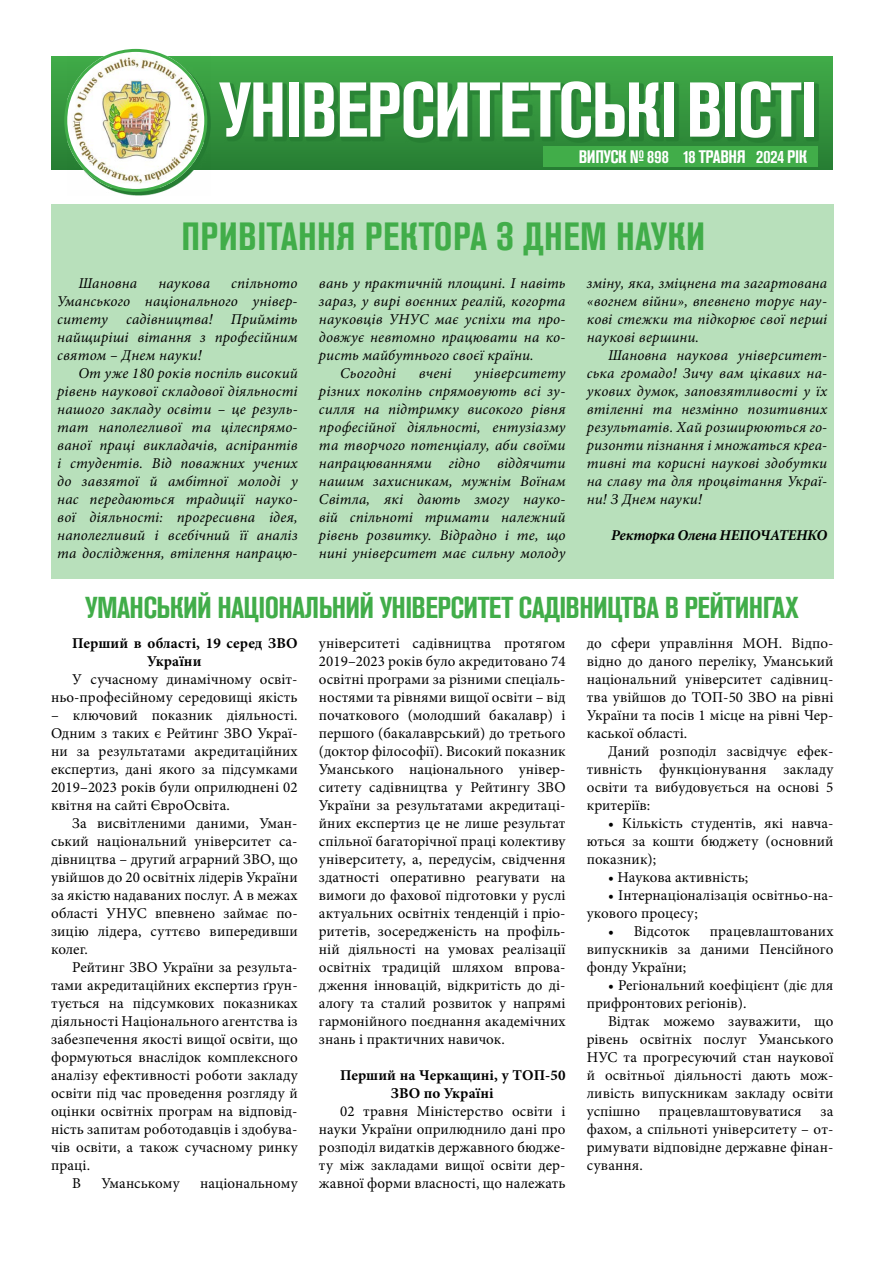
<style>
.page{position:relative;width:893px;height:1263px;background:#fff}
.page>*{position:absolute;margin:0;border:0;box-sizing:border-box;transform-origin:0 0}
.t1{font:700 condensed 76.8px "Akzidenz Grotesk Pro";letter-spacing:-.02em;color:#fff}
.t2{font:700 condensed 39px "Akzidenz Grotesk Pro";letter-spacing:.01em;color:#41ad49}
.t3{font:700 condensed 30px "Akzidenz Grotesk Pro";letter-spacing:-.02em;color:#41ad49}
.t4{font:700 condensed 18px "Akzidenz Grotesk Pro";letter-spacing:-.02em;color:#fff}
.t5{font:15px/18px "Minion Pro";letter-spacing:.005em;color:#000;text-align:justify}
.t6{font:italic 15px/18px "Minion Pro";letter-spacing:.015em;color:#000;text-align:justify}
.t7{font:700 15px/18px "Minion Pro";letter-spacing:.005em;color:#000}
.t8{font:italic 700 15px "Minion Pro";letter-spacing:-.02em;color:#000}
</style>
<div class="page">
<div style="left:51px;top:204px;width:782px;height:374px;background:#b8e0bb"></div>
<div style="left:51px;top:57px;width:782px;height:113px;background:linear-gradient(to bottom,#41ac48,#277d33)"></div>
<div style="left:220px;top:82px;width:599px;height:61px;background:#257c32;opacity:.75"></div>
<div style="left:544px;top:146px;width:274px;height:20px;background:#41ad49"></div>
<svg style="left:67px;top:52px;width:143px;height:143px"></svg>
<img style="left:68px;top:53px;width:136px;height:135px">
<div style="left:64px;top:49px;width:143px;height:143px;border:3px solid #41ad49;border-radius:50%"></div>
<h1 class="t1" style="left:219px;top:60px;width:600px">УНІВЕРСИТЕТСЬКІВІСТІ</h1>
<p class="t4" style="left:579px;top:145px;width:230px">ВИПУСК № 898 18 ТРАВНЯ 2024 РІК</p>
<h2 class="t2" style="left:181px;top:212px;width:525px">ПРИВІТАННЯ РЕКТОРА З ДНЕМ НАУКИ</h2>
<p class="t6" style="left:78px;top:274px;width:60px">Шановна</p>
<p class="t6" style="left:158px;top:274px;width:53px">наукова</p>
<p class="t6" style="left:57px;top:274px;width:242px;text-indent:174px">спільното Уманського національного універ&shy;ситету садівництва! Прийміть найщиріші вітання з професійним святом – Днем науки!</p>
<p class="t6" style="left:57px;top:364px;width:242px;text-indent:21px">От уже 180 років поспіль високий рівень наукової складової діяльності нашого закладу освіти – це резуль&shy;тат наполегливої та цілеспрямо&shy;ваної праці викладачів, аспірантів і студентів. Від поважних учених до завзятої й амбітної молоді у нас передаються традиції науко&shy;вої діяльності: прогресивна ідея, наполегливий і всебічний її аналіз та дослідження, втілення напрацю-</p>
<p class="t6" style="left:319px;top:274px;width:248px">вань у практичній площині. І навіть</p>
<p class="t6" style="left:319px;top:292px;width:248px">зараз, у вирі воєнних реалій, когорта</p>
<p class="t6" style="left:319px;top:310px;width:248px">науковців УНУС має успіхи та про-</p>
<p class="t6" style="left:319px;top:328px;width:248px">довжує невтомно працювати на ко-</p>
<p class="t6" style="left:319px;top:346px;width:216px">ристь майбутнього своєї країни.</p>
<p class="t6" style="left:340px;top:364px;width:57px">Сьогодні</p>
<p class="t6" style="left:419px;top:364px;width:34px">вчені</p>
<p class="t6" style="left:319px;top:364px;width:248px;text-indent:156px">університету різних поколінь спрямовують всі зу&shy;силля на підтримку високого рівня професійної діяльності, ентузіазму та творчого потенціалу, аби своїми напрацюваннями гідно віддячити нашим захисникам, мужнім Воїнам Світла, які дають змогу науко&shy;вій спільноті тримати належний рівень розвитку. Відрадно і те, що нині університет має сильну молоду</p>
<p class="t6" style="left:587px;top:274px;width:242px">зміну, яка, зміцнена та загартована «вогнем війни», впевнено торує нау&shy;кові стежки та підкорює свої перші наукові вершини.</p>
<p class="t6" style="left:587px;top:346px;width:242px;text-indent:21px">Шановна наукова університет&shy;ська громадо! Зичу вам цікавих на&shy;укових думок, заповзятливості у їх втіленні та незмінно позитивних результатів. Хай розширюються го&shy;ризонти пізнання і множаться креа&shy;тивні та корисні наукові здобутки на славу та для процвітання Украї&shy;ни! З Днем науки!</p>
<p class="t8" style="left:611px;top:525px;width:217px">Ректорка Олена НЕПОЧАТЕНКО</p>
<h3 class="t3" style="left:85px;top:588px;width:716px">УМАНСЬКИЙ НАЦІОНАЛЬНИЙ УНІВЕРСИТЕТ САДІВНИЦТВА В РЕЙТИНГАХ</h3>
<p class="t7" style="left:147px;top:634px;width:152px;text-indent:-75px">Перший в області, 19 серед ЗВО<br>України</p>
<p class="t5" style="left:51px;top:670px;width:248px;text-align:right">У сучасному динамічному освіт&shy;ньо-професійному середовищі якість</p>
<p class="t5" style="left:51px;top:706px;width:248px">– ключовий показник діяльності.<br>Одним з таких є Рейтинг ЗВО Украї&shy;ни за результатами акредитаційних експертиз, дані якого за підсумками 2019–2023 років були оприлюднені 02 квітня на сайті ЄвроОсвіта.</p>
<p class="t5" style="left:51px;top:814px;width:248px;text-indent:21px">За висвітленими даними, Уман&shy;ський національний університет са&shy;дівництва – другий аграрний ЗВО, що увійшов до 20 освітніх лідерів України за якістю надаваних послуг. А в межах області УНУС впевнено займає по&shy;зицію лідера, суттєво випередивши колег.</p>
<p class="t5" style="left:72px;top:958px;width:227px">Рейтинг ЗВО України за результа-</p>
<p class="t5" style="left:51px;top:976px;width:248px">тами акредитаційних експертиз ґрун-</p>
<p class="t5" style="left:51px;top:994px;width:248px">тується на підсумкових показниках</p>
<p class="t5" style="left:51px;top:1012px;width:248px">діяльності Національного агентства із</p>
<p class="t5" style="left:51px;top:1030px;width:248px">забезпечення якості вищої освіти, що</p>
<p class="t5" style="left:51px;top:1048px;width:248px">формуються внаслідок комплексного</p>
<p class="t5" style="left:51px;top:1066px;width:248px">аналізу ефективності роботи закладу</p>
<p class="t5" style="left:51px;top:1084px;width:248px">освіти під час проведення розгляду й</p>
<p class="t5" style="left:51px;top:1102px;width:248px">оцінки освітніх програм на відповід-</p>
<p class="t5" style="left:51px;top:1120px;width:248px">ність запитам роботодавців і здобува-</p>
<p class="t5" style="left:51px;top:1138px;width:248px">чів освіти, а також сучасному ринку</p>
<p class="t5" style="left:51px;top:1156px;width:41px">праці.</p>
<p class="t5" style="left:72px;top:1174px;width:10px">В</p>
<p class="t5" style="left:101px;top:1174px;width:80px">Уманському</p>
<p class="t5" style="left:200px;top:1174px;width:99px">національному</p>
<p class="t5" style="left:319px;top:634px;width:248px">університеті садівництва протягом 2019–2023 років було акредитовано 74 освітні програми за різними спеціаль&shy;ностями та рівнями вищої освіти – від початкового (молодший бакалавр) і першого (бакалаврський) до третього (доктор філософії). Високий показник Уманського національного універ&shy;ситету садівництва у Рейтингу ЗВО України за результатами акредитаці&shy;йних експертиз це не лише результат спільної багаторічної праці колективу університету, а, передусім, свідчення здатності оперативно реагувати на вимоги до фахової підготовки у руслі актуальних освітніх тенденцій і пріо&shy;ритетів, зосередженість на профіль&shy;ній діяльності на умовах реалізації освітніх традицій шляхом впрова&shy;дження інновацій, відкритість до ді&shy;алогу та сталий розвиток у напрямі гармонійного поєднання академічних знань і практичних навичок.</p>
<p class="t7" style="left:391px;top:1066px;width:176px;text-indent:-51px">Перший на Черкащині, у ТОП-50<br>ЗВО по Україні</p>
<p class="t5" style="left:319px;top:1102px;width:248px;text-indent:21px">02 травня Міністерство освіти і науки України оприлюднило дані про розподіл видатків державного бюдже&shy;ту між закладами вищої освіти дер&shy;жавної форми власності, що належать</p>
<p class="t5" style="left:587px;top:634px;width:248px">до сфери управління МОН. Відпо&shy;відно до даного переліку, Уманський національний університет садівниц&shy;тва увійшов до ТОП-50 ЗВО на рівні України та посів 1 місце на рівні Чер&shy;каської області.</p>
<p class="t5" style="left:587px;top:742px;width:248px;text-indent:21px">Даний розподіл засвідчує ефек&shy;тивність функціонування закладу освіти та вибудовується на основі 5 критеріїв:</p>
<p class="t5" style="left:587px;top:814px;width:248px;text-indent:21px">• Кількість студентів, які навча&shy;ються за кошти бюджету (основний показник);</p>
<p class="t5" style="left:608px;top:868px;width:142px">• Наукова активність;</p>
<p class="t5" style="left:587px;top:886px;width:248px;text-indent:21px">• Інтернаціоналізація освітньо-на&shy;укового процесу;</p>
<p class="t5" style="left:608px;top:922px;width:84px">• Відсоток</p>
<p class="t5" style="left:587px;top:922px;width:248px;text-indent:123px">працевлаштованих випускників за даними Пенсійного фонду України;</p>
<p class="t5" style="left:587px;top:976px;width:248px;text-indent:21px">• Регіональний коефіцієнт (діє для прифронтових регіонів).</p>
<p class="t5" style="left:587px;top:1012px;width:248px;text-indent:21px">Відтак можемо зауважити, що рівень освітніх послуг Уманського НУС та прогресуючий стан наукової й освітньої діяльності дають мож&shy;ливість випускникам закладу освіти успішно</p>
<p class="t5" style="left:659px;top:1102px;width:144px">працевлаштовуватися</p>
<p class="t5" style="left:587px;top:1102px;width:248px;text-indent:234px">за фахом, а спільноті університету – от&shy;римувати відповідне державне фінан&shy;сування.</p>
</div>
